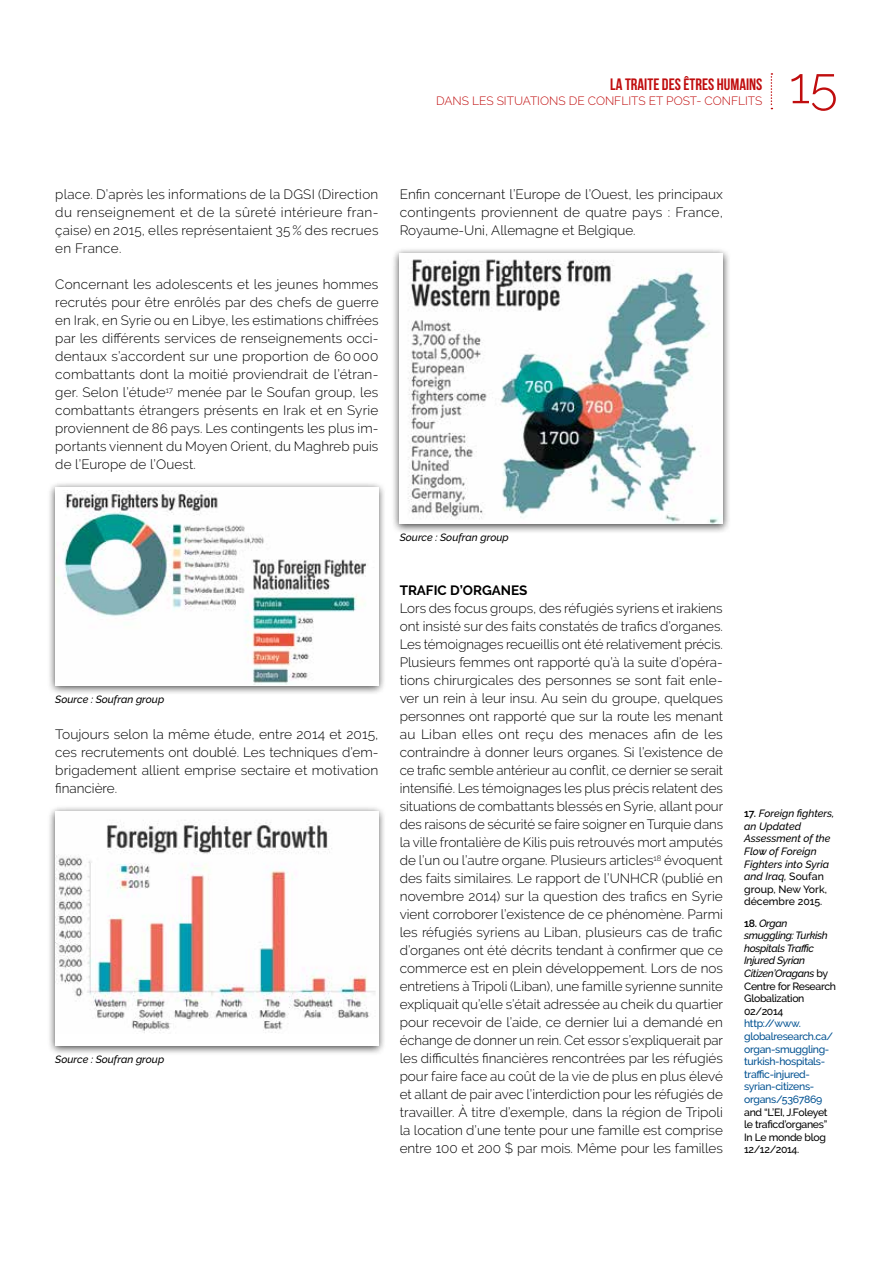
<style>
.page{position:relative;width:893px;height:1263px;background:#fff}
.page>*{position:absolute;margin:0;border:0;box-sizing:border-box;transform-origin:0 0}
.t1{font:300 51px "Raleway";color:#c00d0e}
.t2{font:700 16.5px "Bebas Neue";color:#c00d0e}
.t3{font:300 13.5px/18px "Raleway";letter-spacing:.005em;color:#000;text-align:justify}
.t4{font:700 13.5px "Raleway";color:#000}
.t5{font:300 12px "Raleway";color:#c00d0e}
.t6{font:italic 500 10.5px/12.6px "Raleway";letter-spacing:-.005em;color:#000}
.t7{font:500 10.5px/12.6px "Raleway";letter-spacing:-.03em;color:#005191}
.t8{font:italic 500 10.5px/12.6px "Raleway";letter-spacing:-.03em;color:#000}
.t9{font:500 10.5px/12.6px "Raleway";letter-spacing:-.03em;color:#000}
.s1{font-weight:600;font-style:normal}
.s2{font-style:normal}
</style>
<div class="page">
<svg style="left:771px;top:73px;width:1px;height:36px"></svg>
<div style="left:47px;top:481px;width:340px;height:215px;background:#000;opacity:.75"></div>
<div style="left:55px;top:487px;width:323px;height:198px;background:#fff"></div>
<img style="left:55px;top:490px;width:312px;height:194px">
<div style="left:47px;top:805px;width:340px;height:251px;background:#000;opacity:.75"></div>
<div style="left:55px;top:811px;width:323px;height:234px;background:#fff"></div>
<img style="left:55px;top:822px;width:321px;height:211px">
<div style="left:391px;top:247px;width:340px;height:287px;background:#000;opacity:.75"></div>
<img style="left:400px;top:253px;width:323px;height:270px">
<p class="t2" style="left:610px;top:75px;width:154px">LA TRAITE DES ÊTRES HUMAINS</p>
<p class="t5" style="left:436px;top:93px;width:328px">DANS LES SITUATIONS DE CONFLITS ET POST- CONFLITS</p>
<h1 class="t1" style="left:789px;top:56px;width:50px">15</h1>
<p class="t3" style="left:55px;top:185px;width:325px">place. D’après les informations de la DGSI (Direction du renseignement et de la sûreté intérieure fran&shy;çaise) en 2015, elles représentaient 35% des recrues en France.</p>
<p class="t3" style="left:55px;top:275px;width:325px">Concernant les adolescents et les jeunes hommes recrutés pour être enrôlés par des chefs de guerre en Irak, en Syrie ou en Libye, les estimations chiffrées par les différents services de renseignements occi&shy;dentaux s’accordent sur une proportion de 60000 combattants dont la moitié proviendrait de l’étran&shy;ger. Selon l’étude<sup>17</sup> menée par le Soufan group, les combattants étrangers présents en Irak et en Syrie proviennent de 86 pays. Les contingents les plus im&shy;portants viennent du Moyen Orient, du Maghreb puis de l’Europe de l’Ouest.</p>
<p class="t3" style="left:400px;top:185px;width:325px">Enfin concernant l’Europe de l’Ouest, les principaux contingents proviennent de quatre pays : France, Royaume-Uni, Allemagne et Belgique.</p>
<p class="t6" style="left:55px;top:693px;width:111px">Source : Soufran group</p>
<p class="t3" style="left:55px;top:725px;width:325px">Toujours selon la même étude, entre 2014 et 2015, ces recrutements ont doublé. Les techniques d’em&shy;brigadement allient emprise sectaire et motivation financière.</p>
<p class="t6" style="left:55px;top:1053px;width:111px">Source : Soufran group</p>
<p class="t6" style="left:400px;top:531px;width:111px">Source : Soufran group</p>
<p class="t4" style="left:400px;top:583px;width:129px">TRAFIC D’ORGANES</p>
<p class="t3" style="left:400px;top:599px;width:325px">Lors des focus groups, des réfugiés syriens et irakiens ont insisté sur des faits constatés de trafics d’organes.<br>Les témoignages recueillis ont été relativement précis.<br>Plusieurs femmes ont rapporté qu’à la suite d’opéra&shy;tions chirurgicales des personnes se sont fait enle&shy;ver un rein à leur insu. Au sein du groupe, quelques personnes ont rapporté que sur la route les menant au Liban elles ont reçu des menaces afin de les contraindre à donner leurs organes. Si l’existence de ce trafic semble antérieur au conflit, ce dernier se serait intensifié. Les témoignages les plus précis relatent des situations de combattants blessés en Syrie, allant pour des raisons de sécurité se faire soigner en Turquie dans la ville frontalière de Kilis puis retrouvés mort amputés de l’un ou l’autre organe. Plusieurs articles<sup>18</sup> évoquent des faits similaires. Le rapport de l’UNHCR (publié en novembre 2014) sur la question des trafics en Syrie vient corroborer l’existence de ce phénomène. Parmi les réfugiés syriens au Liban, plusieurs cas de trafic d’organes ont été décrits tendant à confirmer que ce commerce est en plein développement. Lors de nos entretiens à Tripoli (Liban), une famille syrienne sunnite expliquait qu’elle s’était adressée au cheik du quartier pour recevoir de l’aide, ce dernier lui a demandé en échange de donner un rein. Cet essor s’expliquerait par les difficultés financières rencontrées par les réfugiés pour faire face au coût de la vie de plus en plus élevé et allant de pair avec l’interdiction pour les réfugiés de travailler. À titre d’exemple, dans la région de Tripoli la location d’une tente pour une famille est comprise entre 100 et 200 $ par mois. Même pour les familles</p>
<p class="t6" style="left:744px;top:807px;width:92px"><span class="s1">17.</span> Foreign fighters, an Updated<br>Assessment of the<br>Flow of Foreign<br>Fighters into Syria and Iraq, <span class="s2">Soufan group, New York, décembre 2015.</span></p>
<p class="t8" style="left:744px;top:916px;width:93px"><span class="s1">18.</span> Organ smuggling: Turkish hospitals Traffic<br>Injured Syrian<br>Citizen’Oragans <span class="s2">by<br>Centre for Research<br>Globalization<br>02/2014</span></p>
<p class="t7" style="left:744px;top:1017px;width:91px">http://www. globalresearch.ca/ organ-smuggling&shy;turkish-hospitals&shy;traffic-injured&shy;syrian-citizens&shy;organs/5367869</p>
<p class="t9" style="left:744px;top:1105px;width:85px">and “L’EI, J.Foleyet le traficd’organes”<br>In Le monde blog<br>12/12/2014.</p>
</div>
